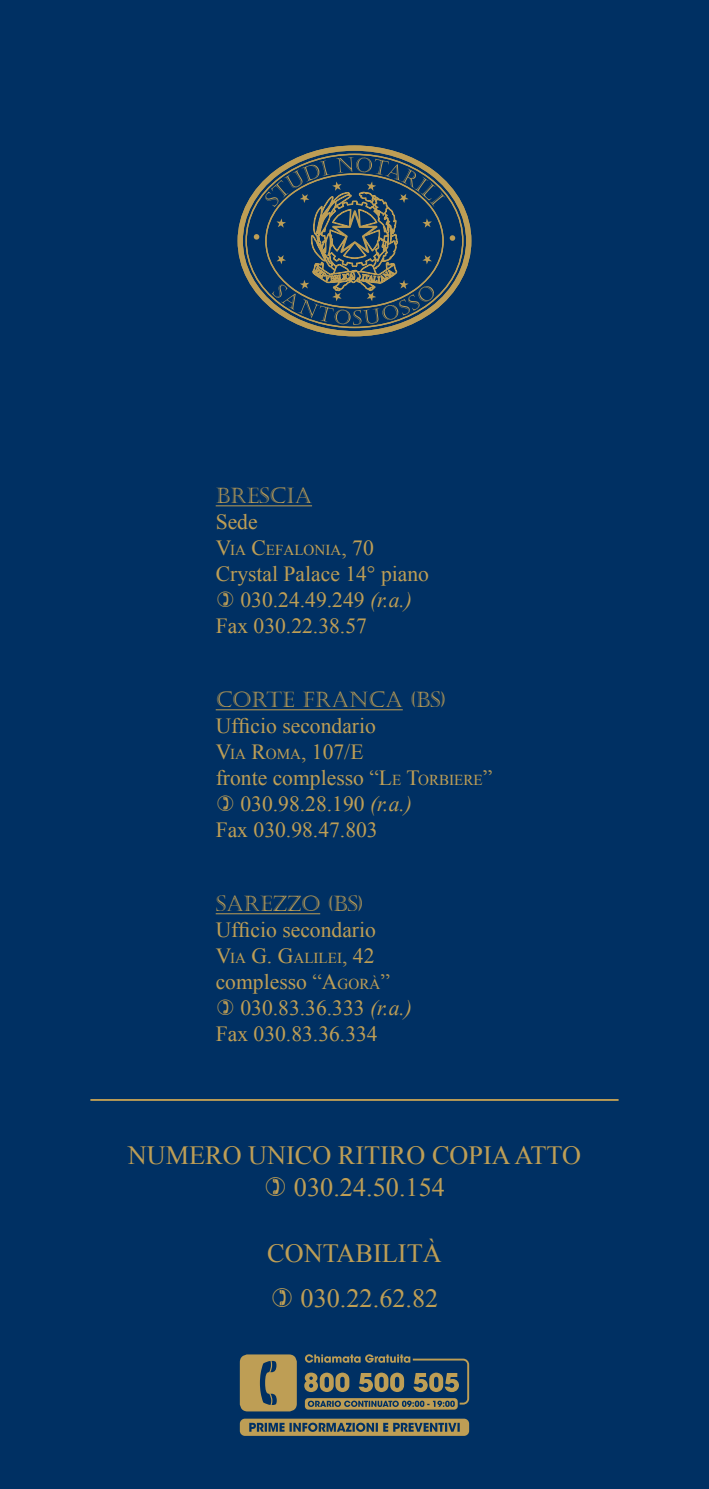
<style>
.page{position:relative;width:709px;height:1489px;background:#fff}
.page>*{position:absolute;margin:0;border:0;box-sizing:border-box;transform-origin:0 0}
.t1{font:64.5px "Castellar";color:#be9e55;scale:.96 1}
.t2{font:26.25px/31.5px "Times New Roman";color:#be9e55}
.t3{font:21.5px "Times New Roman";color:#be9e55}
.t4{font:21.5px "Castellar";color:#be9e55}
.t5{font:15px "Times New Roman";color:#be9e55}
.s1{font-size:21.5px}
.s2{font-style:italic}
.s3{font-style:inherit}
.s4{font-size:15px}
</style>
<div class="page">
<div style="left:0;top:0;width:709px;height:1488px;background:#003063"></div>
<svg style="left:240px;top:1354px;width:57px;height:57px"></svg>
<svg style="left:304px;top:1354px;width:165px;height:55px"></svg>
<svg style="left:240px;top:1418px;width:229px;height:17px"></svg>
<hr style="left:216px;top:709px;width:187px;height:1px;background:#be9e55">
<hr style="left:216px;top:913px;width:104px;height:1px;background:#be9e55">
<hr style="left:216px;top:505px;width:96px;height:1px;background:#be9e55">
<hr style="left:90px;top:1098px;width:528px;height:2px;background:#be9e55">
<svg style="left:237px;top:145px;width:234px;height:191px"></svg>
<svg style="left:245px;top:154px;width:218px;height:174px"></svg>
<p class="t4" style="left:216px;top:483px;width:15px">BRESC</p>
<p class="t4" style="left:286px;top:483px;width:27px">IA</p>
<p class="t3" style="left:216px;top:507px;width:43px">Sede</p>
<p class="t5" style="left:216px;top:539px;width:160px"><span class="s1">V</span>IA <span class="s1">C</span>EFALONIA<span class="s1">, 70</span></p>
<p class="t3" style="left:216px;top:559px;width:215px">Crystal Palace 14° piano</p>
<p class="t3" style="left:240px;top:585px;width:173px">030.24.49.249 <span class="s2">(r.a.)</span></p>
<p class="t3" style="left:216px;top:611px;width:153px">Fax 030.22.38.57</p>
<p class="t4" style="left:216px;top:687px;width:17px">CORTE</p>
<p class="t4" style="left:302px;top:687px;width:18px">FRANCA</p>
<p class="t4" style="left:410px;top:687px;width:37px">(BS)</p>
<p class="t3" style="left:216px;top:711px;width:162px">Ufficio secondario</p>
<p class="t3" style="left:216px;top:737px;width:149px"><span class="s3">V</span><span class="s4">IA</span> <span class="s3">R</span><span class="s4">OMA</span>, 107/E</p>
<p class="t3" style="left:216px;top:763px;width:278px">fronte complesso “<span class="s3">L</span><span class="s4">E</span> <span class="s3">T</span><span class="s4">ORBIERE</span>”</p>
<p class="t3" style="left:240px;top:789px;width:173px">030.98.28.190 <span class="s2">(r.a.)</span></p>
<p class="t3" style="left:216px;top:814px;width:164px">Fax 030.98.47.803</p>
<p class="t4" style="left:216px;top:891px;width:16px">SAREZZO</p>
<p class="t4" style="left:328px;top:891px;width:37px">(BS)</p>
<p class="t3" style="left:216px;top:915px;width:162px">Ufficio secondario</p>
<p class="t5" style="left:216px;top:947px;width:160px"><span class="s1">V</span>IA <span class="s1">G. G</span>ALILEI<span class="s1">, 42</span></p>
<p class="t3" style="left:216px;top:966px;width:176px">complesso “<span class="s3">A</span><span class="s4">GORÀ</span>”</p>
<p class="t3" style="left:240px;top:992px;width:173px">030.83.36.333 <span class="s2">(r.a.)</span></p>
<p class="t3" style="left:216px;top:1018px;width:164px">Fax 030.83.36.334</p>
<p class="t2" style="left:294px;top:1138px;width:289px;text-indent:-166px">NUMERO UNICO RITIRO COPIA ATTO<br>030.24.50.154</p>
<h1 class="t1" style="left:215px;top:1190px;width:291px">NOTAIO</h1>
<p class="t2" style="left:267px;top:1229px;width:176px;line-height:45px;text-align:right">CONTABILITÀ<br>030.22.62.82</p>
</div>
